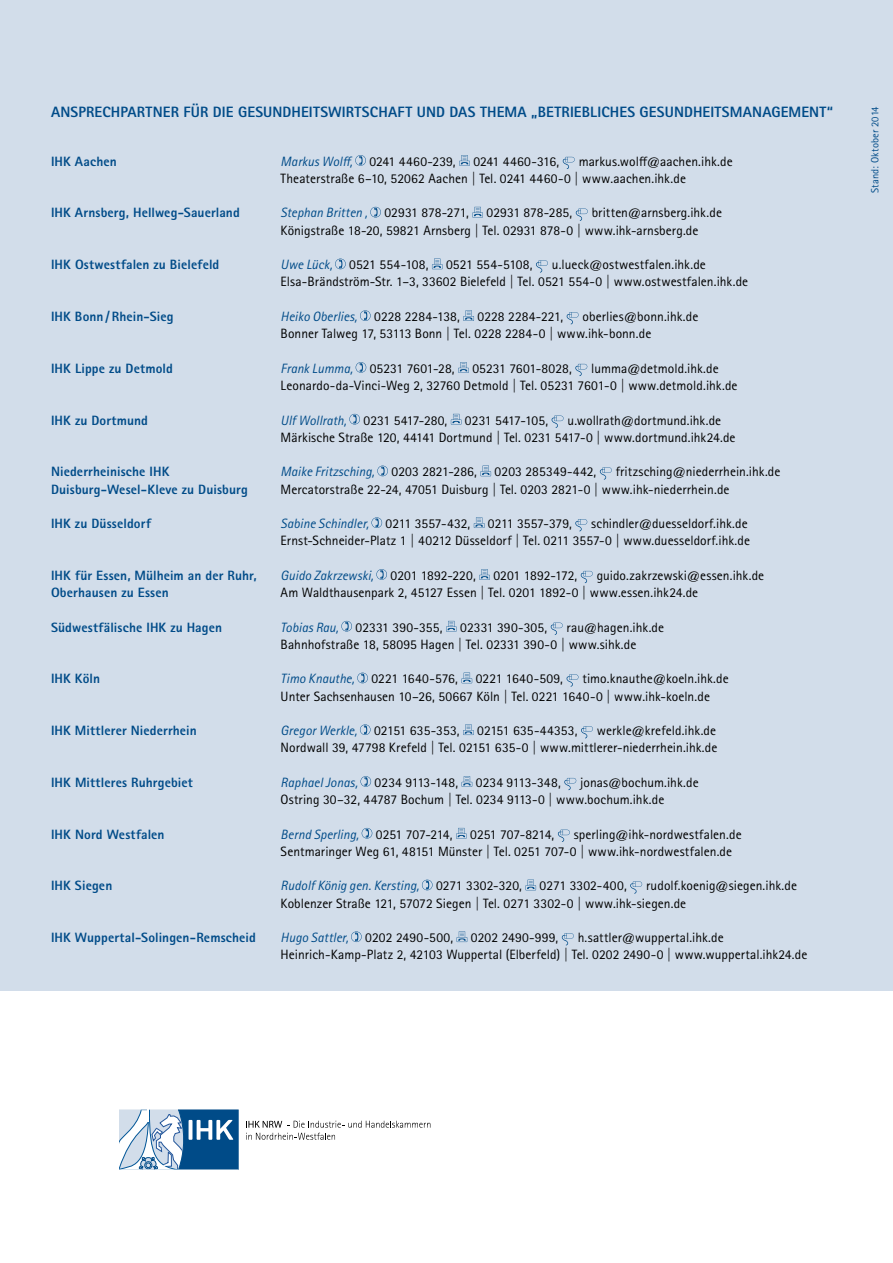
<style>
.page{position:relative;width:893px;height:1263px;background:#fff}
.page>*{position:absolute;margin:0;border:0;box-sizing:border-box;transform-origin:0 0}
.t1{font:800 15px "Rotis Sans Serif Pro";letter-spacing:.01em;color:#004b88}
.t2{font:13.5px/17.2px "Rotis Sans Serif Pro";letter-spacing:.005em;color:#000}
.t3{font:800 13.5px "Rotis Sans Serif Pro";letter-spacing:.01em;color:#004b88}
.t4{font:italic 13.5px "Rotis Sans Serif Pro";letter-spacing:.005em;color:#004b88}
.t5{font:10.5px "Rotis Sans Serif Pro";letter-spacing:.015em;color:#004b88}
.s1{font-style:italic;color:#004b88}
.s2{font-style:normal;color:#000}
</style>
<div class="page">
<svg style="left:246px;top:1121px;width:184px;height:19px"></svg>
<svg style="left:119px;top:1109px;width:119px;height:60px"></svg>
<div style="left:0;top:0;width:893px;height:991px;background:#d2ddea"></div>
<svg style="left:355px;top:155px;width:11px;height:11px"></svg>
<svg style="left:459px;top:155px;width:11px;height:11px"></svg>
<svg style="left:563px;top:157px;width:12px;height:12px"></svg>
<svg style="left:370px;top:207px;width:11px;height:10px"></svg>
<svg style="left:472px;top:207px;width:11px;height:10px"></svg>
<svg style="left:576px;top:209px;width:12px;height:12px"></svg>
<svg style="left:335px;top:259px;width:11px;height:10px"></svg>
<svg style="left:432px;top:259px;width:11px;height:10px"></svg>
<svg style="left:536px;top:260px;width:12px;height:13px"></svg>
<svg style="left:360px;top:310px;width:11px;height:11px"></svg>
<svg style="left:463px;top:310px;width:11px;height:11px"></svg>
<svg style="left:567px;top:312px;width:12px;height:12px"></svg>
<svg style="left:356px;top:362px;width:10px;height:11px"></svg>
<svg style="left:458px;top:362px;width:11px;height:11px"></svg>
<svg style="left:575px;top:364px;width:12px;height:12px"></svg>
<svg style="left:349px;top:414px;width:11px;height:10px"></svg>
<svg style="left:451px;top:414px;width:10px;height:10px"></svg>
<svg style="left:552px;top:416px;width:11px;height:12px"></svg>
<svg style="left:377px;top:466px;width:11px;height:10px"></svg>
<svg style="left:480px;top:466px;width:11px;height:10px"></svg>
<svg style="left:600px;top:467px;width:12px;height:13px"></svg>
<svg style="left:371px;top:517px;width:11px;height:11px"></svg>
<svg style="left:474px;top:517px;width:10px;height:11px"></svg>
<svg style="left:575px;top:519px;width:12px;height:12px"></svg>
<svg style="left:376px;top:569px;width:11px;height:11px"></svg>
<svg style="left:479px;top:569px;width:11px;height:11px"></svg>
<svg style="left:581px;top:571px;width:12px;height:12px"></svg>
<svg style="left:341px;top:621px;width:11px;height:10px"></svg>
<svg style="left:446px;top:621px;width:11px;height:10px"></svg>
<svg style="left:551px;top:623px;width:12px;height:12px"></svg>
<svg style="left:357px;top:673px;width:11px;height:10px"></svg>
<svg style="left:462px;top:673px;width:10px;height:10px"></svg>
<svg style="left:567px;top:674px;width:11px;height:13px"></svg>
<svg style="left:360px;top:724px;width:11px;height:11px"></svg>
<svg style="left:463px;top:724px;width:11px;height:11px"></svg>
<svg style="left:581px;top:726px;width:12px;height:12px"></svg>
<svg style="left:360px;top:776px;width:11px;height:11px"></svg>
<svg style="left:462px;top:776px;width:10px;height:11px"></svg>
<svg style="left:564px;top:778px;width:12px;height:12px"></svg>
<svg style="left:362px;top:828px;width:10px;height:10px"></svg>
<svg style="left:456px;top:828px;width:11px;height:10px"></svg>
<svg style="left:558px;top:830px;width:12px;height:12px"></svg>
<svg style="left:422px;top:880px;width:11px;height:10px"></svg>
<svg style="left:525px;top:880px;width:11px;height:10px"></svg>
<svg style="left:630px;top:881px;width:12px;height:13px"></svg>
<svg style="left:351px;top:931px;width:11px;height:11px"></svg>
<svg style="left:457px;top:931px;width:10px;height:11px"></svg>
<svg style="left:562px;top:933px;width:12px;height:12px"></svg>
<p class="t1" style="left:51px;top:102px;width:784px">ANSPRECHPARTNER FÜR DIE GESUNDHEITSWIRTSCHAFT UND DAS THEMA „BETRIEBLICHES GESUNDHEITSMANAGEMENT“</p>
<p class="t5" style="left:869px;top:193px;width:88px;rotate:-90deg">Stand: Oktober 2014</p>
<p class="t3" style="left:51px;top:153px;width:67px">IHK Aachen</p>
<p class="t2" style="left:281px;top:153px;width:177px"><span class="s1">Markus Wolff,</span> 0241 4460-239,</p>
<p class="t2" style="left:473px;top:153px;width:87px">0241 4460-316,</p>
<p class="t2" style="left:281px;top:153px;width:454px;text-indent:298px">markus.wolff@aachen.ihk.de<br>Theaterstraße 6–10, 52062 Aachen | Tel. 0241 4460-0 | www.aachen.ihk.de</p>
<p class="t3" style="left:51px;top:204px;width:190px">IHK Arnsberg, Hellweg-Sauerland</p>
<p class="t4" style="left:281px;top:205px;width:190px">Stephan Britten , <span class="s2">02931 878-271,</span></p>
<p class="t2" style="left:486px;top:204px;width:87px">02931 878-285,</p>
<p class="t2" style="left:281px;top:204px;width:443px;text-indent:311px">britten@arnsberg.ihk.de<br>Königstraße 18-20, 59821 Arnsberg | Tel. 02931 878-0 | www.ihk-arnsberg.de</p>
<p class="t3" style="left:51px;top:256px;width:170px">IHK Ostwestfalen zu Bielefeld</p>
<p class="t2" style="left:281px;top:256px;width:149px"><span class="s1">Uwe Lück,</span> 0521 554-108,</p>
<p class="t2" style="left:446px;top:256px;width:88px">0521 554-5108,</p>
<p class="t2" style="left:281px;top:256px;width:469px;text-indent:271px">u.lueck@ostwestfalen.ihk.de<br>Elsa-Brändström-Str. 1–3, 33602 Bielefeld | Tel. 0521 554-0 | www.ostwestfalen.ihk.de</p>
<p class="t3" style="left:51px;top:308px;width:124px">IHK Bonn / Rhein-Sieg</p>
<p class="t4" style="left:281px;top:308px;width:181px">Heiko Oberlies, <span class="s2">0228 2284-138,</span></p>
<p class="t2" style="left:477px;top:308px;width:87px">0228 2284-221,</p>
<p class="t2" style="left:281px;top:308px;width:419px;text-indent:302px">oberlies@bonn.ihk.de<br>Bonner Talweg 17, 53113 Bonn | Tel. 0228 2284-0 | www.ihk-bonn.de</p>
<p class="t3" style="left:51px;top:360px;width:123px">IHK Lippe zu Detmold</p>
<p class="t2" style="left:281px;top:360px;width:176px"><span class="s1">Frank Lumma,</span> 05231 7601-28,</p>
<p class="t2" style="left:472px;top:360px;width:101px">05231 7601-8028,</p>
<p class="t2" style="left:281px;top:360px;width:458px;text-indent:311px">lumma@detmold.ihk.de<br>Leonardo-da-Vinci-Weg 2, 32760 Detmold | Tel. 05231 7601-0 | www.detmold.ihk.de</p>
<p class="t3" style="left:51px;top:411px;width:99px">IHK zu Dortmund</p>
<p class="t2" style="left:281px;top:411px;width:168px"><span class="s1">Ulf Wollrath,</span> 0231 5417-280,</p>
<p class="t2" style="left:465px;top:411px;width:85px">0231 5417-105,</p>
<p class="t2" style="left:281px;top:411px;width:456px;text-indent:287px">u.wollrath@dortmund.ihk.de<br>Märkische Straße 120, 44141 Dortmund | Tel. 0231 5417-0 | www.dortmund.ihk24.de</p>
<p class="t3" style="left:51px;top:463px;width:120px">Niederrheinische IHK</p>
<p class="t4" style="left:281px;top:464px;width:198px">Maike Fritzsching, <span class="s2">0203 2821-286,</span></p>
<p class="t2" style="left:495px;top:463px;width:103px">0203 285349-442,</p>
<p class="t2" style="left:616px;top:463px;width:166px">fritzsching@niederrhein.ihk.de</p>
<p class="t3" style="left:51px;top:480px;width:198px">Duisburg-Wesel-Kleve zu Duisburg</p>
<p class="t2" style="left:281px;top:480px;width:450px">Mercatorstraße 22-24, 47051 Duisburg | Tel. 0203 2821-0 | www.ihk-niederrhein.de</p>
<p class="t3" style="left:51px;top:515px;width:101px">IHK zu Düsseldorf</p>
<p class="t4" style="left:281px;top:515px;width:191px">Sabine Schindler, <span class="s2">0211 3557-432,</span></p>
<p class="t2" style="left:488px;top:515px;width:85px">0211 3557-379,</p>
<p class="t2" style="left:281px;top:515px;width:471px;text-align:right">schindler@duesseldorf.ihk.de<br>Ernst-Schneider-Platz 1 | 40212 Düsseldorf | Tel. 0211 3557-0 | www.duesseldorf.ihk.de</p>
<p class="t3" style="left:51px;top:567px;width:207px">IHK für Essen, Mülheim an der Ruhr,</p>
<p class="t4" style="left:281px;top:567px;width:197px">Guido Zakrzewski, <span class="s2">0201 1892-220,</span></p>
<p class="t2" style="left:493px;top:567px;width:85px">0201 1892-172,</p>
<p class="t2" style="left:597px;top:567px;width:169px">guido.zakrzewski@essen.ihk.de</p>
<p class="t3" style="left:51px;top:584px;width:119px">Oberhausen zu Essen</p>
<p class="t2" style="left:281px;top:584px;width:419px">Am Waldthausenpark 2, 45127 Essen | Tel. 0201 1892-0 | www.essen.ihk24.de</p>
<p class="t3" style="left:51px;top:618px;width:173px">Südwestfälische IHK zu Hagen</p>
<p class="t2" style="left:281px;top:618px;width:163px"><span class="s1">Tobias Rau,</span> 02331 390-355,</p>
<p class="t2" style="left:460px;top:618px;width:89px">02331 390-305,</p>
<p class="t2" style="left:281px;top:618px;width:385px;text-indent:286px">rau@hagen.ihk.de<br>Bahnhofstraße 18, 58095 Hagen | Tel. 02331 390-0 | www.sihk.de</p>
<p class="t3" style="left:51px;top:670px;width:51px">IHK Köln</p>
<p class="t2" style="left:281px;top:670px;width:179px"><span class="s1">Timo Knauthe,</span> 0221 1640-576,</p>
<p class="t2" style="left:476px;top:670px;width:89px">0221 1640-509,</p>
<p class="t2" style="left:281px;top:670px;width:450px;text-indent:302px">timo.knauthe@koeln.ihk.de<br>Unter Sachsenhausen 10–26, 50667 Köln | Tel. 0221 1640-0 | www.ihk-koeln.de</p>
<p class="t3" style="left:51px;top:722px;width:147px">IHK Mittlerer Niederrhein</p>
<p class="t4" style="left:281px;top:722px;width:180px">Gregor Werkle, <span class="s2">02151 635-353,</span></p>
<p class="t2" style="left:477px;top:722px;width:102px">02151 635-44353,</p>
<p class="t2" style="left:281px;top:722px;width:438px;text-align:right">werkle@krefeld.ihk.de<br>Nordwall 39, 47798 Krefeld | Tel. 02151 635-0 | www.mittlerer-niederrhein.ihk.de</p>
<p class="t3" style="left:51px;top:774px;width:143px">IHK Mittleres Ruhrgebiet</p>
<p class="t4" style="left:281px;top:774px;width:179px">Raphael Jonas, <span class="s2">0234 9113-148,</span></p>
<p class="t2" style="left:476px;top:774px;width:87px">0234 9113-348,</p>
<p class="t2" style="left:281px;top:774px;width:420px;text-indent:300px">jonas@bochum.ihk.de<br>Ostring 30–32, 44787 Bochum | Tel. 0234 9113-0 | www.bochum.ihk.de</p>
<p class="t3" style="left:51px;top:825px;width:115px">IHK Nord Westfalen</p>
<p class="t4" style="left:281px;top:826px;width:173px">Bernd Sperling, <span class="s2">0251 707-214,</span></p>
<p class="t2" style="left:470px;top:825px;width:86px">0251 707-8214,</p>
<p class="t2" style="left:281px;top:825px;width:462px;text-indent:293px">sperling@ihk-nordwestfalen.de<br>Sentmaringer Weg 61, 48151 Münster | Tel. 0251 707-0 | www.ihk-nordwestfalen.de</p>
<p class="t3" style="left:51px;top:877px;width:63px">IHK Siegen</p>
<p class="t4" style="left:281px;top:878px;width:243px">Rudolf König gen. Kersting, <span class="s2">0271 3302-320,</span></p>
<p class="t2" style="left:540px;top:877px;width:89px">0271 3302-400,</p>
<p class="t2" style="left:281px;top:877px;width:518px;text-indent:365px">rudolf.koenig@siegen.ihk.de<br>Koblenzer Straße 121, 57072 Siegen | Tel. 0271 3302-0 | www.ihk-siegen.de</p>
<p class="t3" style="left:51px;top:929px;width:206px">IHK Wuppertal-Solingen-Remscheid</p>
<p class="t2" style="left:281px;top:929px;width:174px"><span class="s1">Hugo Sattler,</span> 0202 2490-500,</p>
<p class="t2" style="left:471px;top:929px;width:89px">0202 2490-999,</p>
<p class="t2" style="left:281px;top:929px;width:528px;text-indent:297px">h.sattler@wuppertal.ihk.de<br>Heinrich-Kamp-Platz 2, 42103 Wuppertal (Elberfeld) | Tel. 0202 2490-0 | www.wuppertal.ihk24.de</p>
</div>
